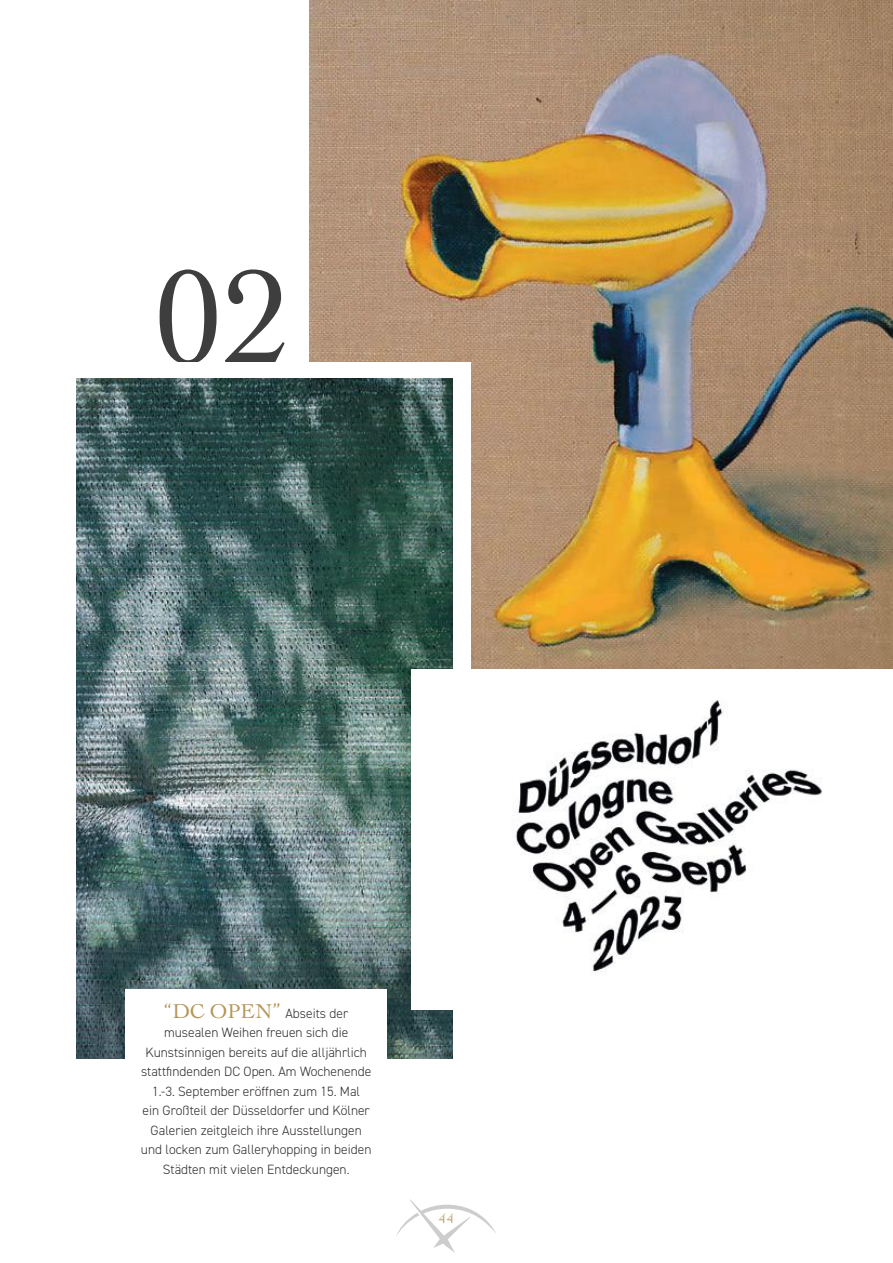
<style>
.page{position:relative;width:893px;height:1263px;background:#fff}
.page>*{position:absolute;margin:0;border:0;box-sizing:border-box;transform-origin:0 0}
.t1{font:139.2px "Cochin";color:#3f3e3e}
.t2{font:300 13.5px/19.5px "DIN2014";color:#322e2e;text-align:center}
.t3{font:13.5px "Cochin";color:#b59657}
.s1{font-family:"Cochin";font-weight:400;font-size:21px;color:#b59657}
</style>
<div class="page">
<svg style="left:396px;top:1199px;width:100px;height:54px"></svg>
<img style="left:310px;top:0;width:583px;height:669px">
<div style="left:94px;top:362px;width:377px;height:564px;background:#fff"></div>
<img style="left:77px;top:378px;width:376px;height:681px">
<div style="left:125px;top:989px;width:262px;height:197px;background:#fff"></div>
<div style="left:412px;top:669px;width:481px;height:340px;background:#fff"></div>
<img style="left:513px;top:700px;width:309px;height:272px">
<h1 class="t1" style="left:153px;top:223px;width:141px">02</h1>
<p class="t2" style="left:141px;top:1003px;width:232px"><span class="s1">“DC OPEN”</span> Abseits der musealen Weihen freuen sich die Kunstsinnigen bereits auf die alljährlich stattfindenden DC Open. Am Wochenende 1.-3. September eröffnen zum 15. Mal<br>ein Großteil der Düsseldorfer und Kölner Galerien zeitgleich ihre Ausstellungen und locken zum Galleryhopping in beiden Städten mit vielen Entdeckungen.</p>
<p class="t3" style="left:439px;top:1210px;width:16px">44</p>
</div>
